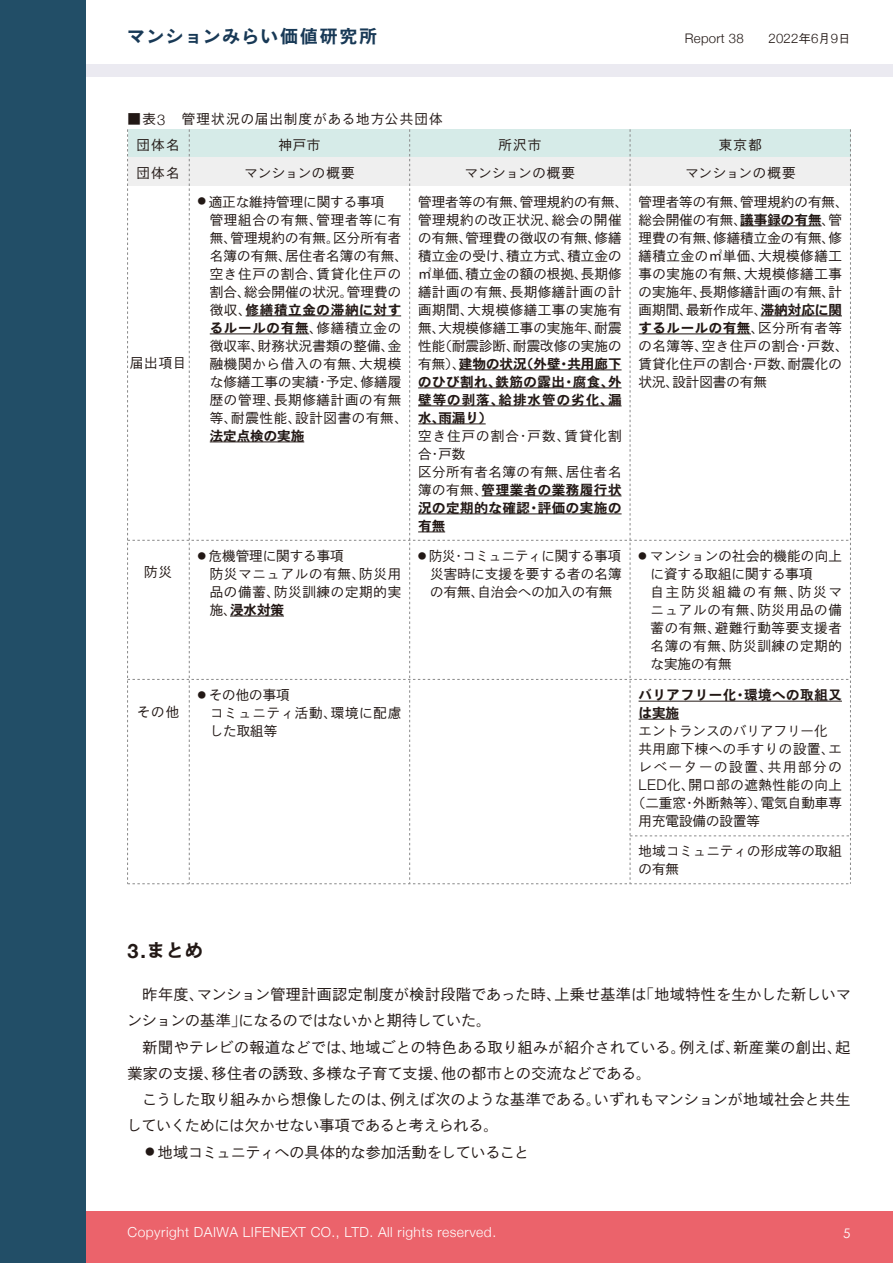
<style>
.page{position:relative;width:893px;height:1263px;background:#fff}
.page>*{position:absolute;margin:0;border:0;box-sizing:border-box;transform-origin:0 0}
.t1{font:18px "Iwa O Go Std Eb";letter-spacing:.07em;color:#183956}
.t2{font:18px "Iwa O Go Std Eb";color:#221815}
.t3{font:500 15px/26.2px "Iwa O Go Std";letter-spacing:.005em;color:#221815}
.t4{font:500 15px "Iwa O Go Std";letter-spacing:-.015em;color:#221815}
.t5{font:300 13.8px "Helvetica Neue";letter-spacing:.035em;color:#fff}
.t6{font:500 13.5px/18px "Iwa O Go Std";letter-spacing:.015em;color:#221815}
.t7{font:500 13.5px/18px "Iwa O Go Std";letter-spacing:.05em;color:#221815}
.t8{font:13.5px/18px "Iwa O Go Std Eb";letter-spacing:.04em;color:#221815}
.t9{font:500 13.5px/18px "Iwa O Go Std";letter-spacing:.04em;color:#221815}
.t10{font:500 13.5px "Iwa O Go Std";letter-spacing:.08em;color:#221815}
.t11{font:500 13.5px "Iwa O Go Std";letter-spacing:.12em;color:#221815}
.t12{font:500 13.5px "Iwa O Go Std";letter-spacing:.055em;color:#221815}
.t13{font:13.5px "Iwa O Go Std Eb";color:#221815}
.t14{font:300 13.2px "Helvetica Neue";letter-spacing:.02em;color:#221815}
.t15{font:13.2px "Century Gothic";color:#fff}
.s1{font-family:"Iwa O Go Std";font-weight:500;font-size:12px}
.s2{font-family:"Helvetica Neue";font-weight:300;font-size:14.85px}
.s3{font-family:"Iwa O Go Std";font-weight:500}
.s4{font-family:"Iwa O Go Std Eb";font-weight:400}
.s5{font-family:"Helvetica Neue";font-weight:700;font-size:19.8px}
</style>
<div class="page">
<div style="left:0;top:1212px;width:893px;height:51px;background:#eb636b"></div>
<div style="left:0;top:64px;width:893px;height:13px;background:#ebeaf1"></div>
<div style="left:0;top:0;width:85px;height:1263px;background:#224e67"></div>
<hr style="left:892px;top:0;width:1px;height:1263px;background:#224e67">
<svg style="left:127px;top:129px;width:724px;height:755px"></svg>
<h1 class="t1" style="left:127px;top:24px;width:252px">マンションみらい価値研究所</h1>
<p class="t14" style="left:685px;top:28px;width:167px">Report 38<span class="s1">　　</span>2022<span class="s1">年</span>6<span class="s1">月</span>9<span class="s1">日</span></p>
<p class="t10" style="left:128px;top:110px;width:317px">■表<span class="s2">3</span>　管理状況の届出制度がある地方公共団体</p>
<p class="t6" style="left:136px;top:135px;width:45px">団体名</p>
<p class="t6" style="left:278px;top:135px;width:43px">神戸市</p>
<p class="t6" style="left:136px;top:163px;width:45px">団体名</p>
<p class="t12" style="left:244px;top:164px;width:112px">マンションの概要</p>
<p class="t6" style="left:210px;top:192px;width:200px;text-indent:-12px"><sup>●</sup> 適正な維持管理に関する事項<br>管理組合の有無、管理者等に有無、管理規約の有無。区分所有者名簿の有無、居住者名簿の有無、空き住戸の割合、賃貸化住戸の割合、総会開催の状況。管理費の</p>
<p class="t8" style="left:210px;top:300px;width:193px"><span class="s3">徴収、</span>修繕積立金の滞納に対するルールの有無<span class="s3">、修繕積立金の</span></p>
<p class="t7" style="left:210px;top:336px;width:200px">徴収率、財務状況書類の整備、金融機関から借入の有無、大規模な修繕工事の実績・予定、修繕履歴の管理、長期修繕計画の有無等、耐震性能、設計図書の有無、</p>
<p class="t13" style="left:210px;top:426px;width:96px">法定点検の実施</p>
<p class="t6" style="left:130px;top:354px;width:58px">届出項目</p>
<p class="t6" style="left:418px;top:130px;width:212px;line-height:28.5px;text-align:center">所沢市<br>マンションの概要<br>管理者等の有無、管理規約の有無、</p>
<p class="t6" style="left:418px;top:210px;width:205px;text-align:justify">管理規約の改正状況、総会の開催の有無、管理費の徴収の有無、修繕積立金の受け、積立方式、積立金の㎡単価、積立金の額の根拠、長期修繕計画の有無、長期修繕計画の計画期間、大規模修繕工事の実施有無、大規模修繕工事の実施年、耐震性能（耐震診断、耐震改修の実施の</p>
<p class="t8" style="left:418px;top:354px;width:205px;text-align:justify"><span class="s3">有無）、</span>建物の状況（外壁・共用廊下のひび割れ、鉄筋の露出・腐食、外壁等の剥落、給排水管の劣化、漏水、雨漏り）</p>
<p class="t9" style="left:418px;top:426px;width:205px">空き住戸の割合・戸数、賃貸化割合・戸数<br>区分所有者名簿の有無、居住者名</p>
<p class="t8" style="left:418px;top:480px;width:205px;text-align:justify"><span class="s3">簿の有無、</span>管理業者の業務履行状況の定期的な確認・評価の実施の有無</p>
<p class="t6" style="left:639px;top:130px;width:212px;line-height:28.5px;text-align:center">東京都<br>マンションの概要<br>管理者等の有無、管理規約の有無、</p>
<p class="t6" style="left:639px;top:210px;width:205px;text-align:justify">総会開催の有無、<span class="s4">議事録の有無</span>、管理費の有無、修繕積立金の有無、修繕積立金の㎡単価、大規模修繕工事の実施の有無、大規模修繕工事の実施年、長期修繕計画の有無、計画期間、最新作成年、<span class="s4">滞納対応に関</span></p>
<p class="t8" style="left:639px;top:318px;width:205px">するルールの有無<span class="s3">、区分所有者等</span></p>
<p class="t6" style="left:639px;top:336px;width:212px">の名簿等、空き住戸の割合・戸数、賃貸化住戸の割合・戸数、耐震化の状況、設計図書の有無</p>
<p class="t6" style="left:144px;top:563px;width:30px">防災</p>
<p class="t6" style="left:137px;top:702px;width:44px">その他</p>
<p class="t7" style="left:210px;top:546px;width:193px;text-indent:-12px"><sup>●</sup> 危機管理に関する事項<br>防災マニュアルの有無、防災用品の備蓄、防災訓練の定期的実</p>
<p class="t8" style="left:210px;top:600px;width:76px"><span class="s3">施、</span>浸水対策</p>
<p class="t7" style="left:210px;top:685px;width:193px;text-indent:-12px"><sup>●</sup> その他の事項<br>コミュニティ活動、環境に配慮した取組等</p>
<p class="t6" style="left:430px;top:546px;width:193px;text-align:justify;text-indent:-12px"><sup>●</sup> 防災・コミュニティに関する事項災害時に支援を要する者の名簿の有無、自治会への加入の有無</p>
<p class="t7" style="left:651px;top:546px;width:193px;text-indent:-12px"><sup>●</sup> マンションの社会的機能の向上に資する取組に関する事項<br>自主防災組織の有無、防災マニュアルの有無、防災用品の備蓄の有無、避難行動等要支援者名簿の有無、防災訓練の定期的な実施の有無</p>
<p class="t8" style="left:639px;top:685px;width:205px">バリアフリー化・環境への取組又は実施</p>
<p class="t6" style="left:639px;top:721px;width:190px">エントランスのバリアフリー化</p>
<p class="t9" style="left:639px;top:739px;width:205px">共用廊下棟への手すりの設置、エ</p>
<p class="t11" style="left:639px;top:758px;width:205px">レベーターの設置、共用部分の</p>
<p class="t9" style="left:639px;top:775px;width:205px"><span class="s2">LED</span>化、開口部の遮熱性能の向上</p>
<p class="t6" style="left:632px;top:793px;width:212px">（二重窓・外断熱等）、電気自動車専</p>
<p class="t6" style="left:639px;top:811px;width:123px">用充電設備の設置等</p>
<p class="t6" style="left:639px;top:842px;width:205px">地域コミュニティの形成等の取組の有無</p>
<h1 class="t2" style="left:128px;top:938px;width:77px"><span class="s5">3.</span>まとめ</h1>
<p class="t3" style="left:127px;top:981px;width:725px;text-indent:15px">昨年度、マンション管理計画認定制度が検討段階であった時、上乗せ基準は「地域特性を生かした新しいマンションの基準」になるのではないかと期待していた。</p>
<p class="t3" style="left:128px;top:1033px;width:724px;text-indent:15px">新聞やテレビの報道などでは、地域ごとの特色ある取り組みが紹介されている。例えば、新産業の創出、起業家の支援、移住者の誘致、多様な子育て支援、他の都市との交流などである。</p>
<p class="t3" style="left:127px;top:1086px;width:725px;text-indent:15px">こうした取り組みから想像したのは、例えば次のような基準である。いずれもマンションが地域社会と共生していくためには欠かせない事項であると考えられる。</p>
<p class="t4" style="left:146px;top:1142px;width:385px"><sup>●</sup> 地域コミュニティへの具体的な参加活動をしていること</p>
<p class="t5" style="left:128px;top:1221px;width:370px">Copyright DAIWA LIFENEXT CO., LTD. All rights reserved.</p>
<p class="t15" style="left:843px;top:1225px;width:9px">5</p>
</div>
